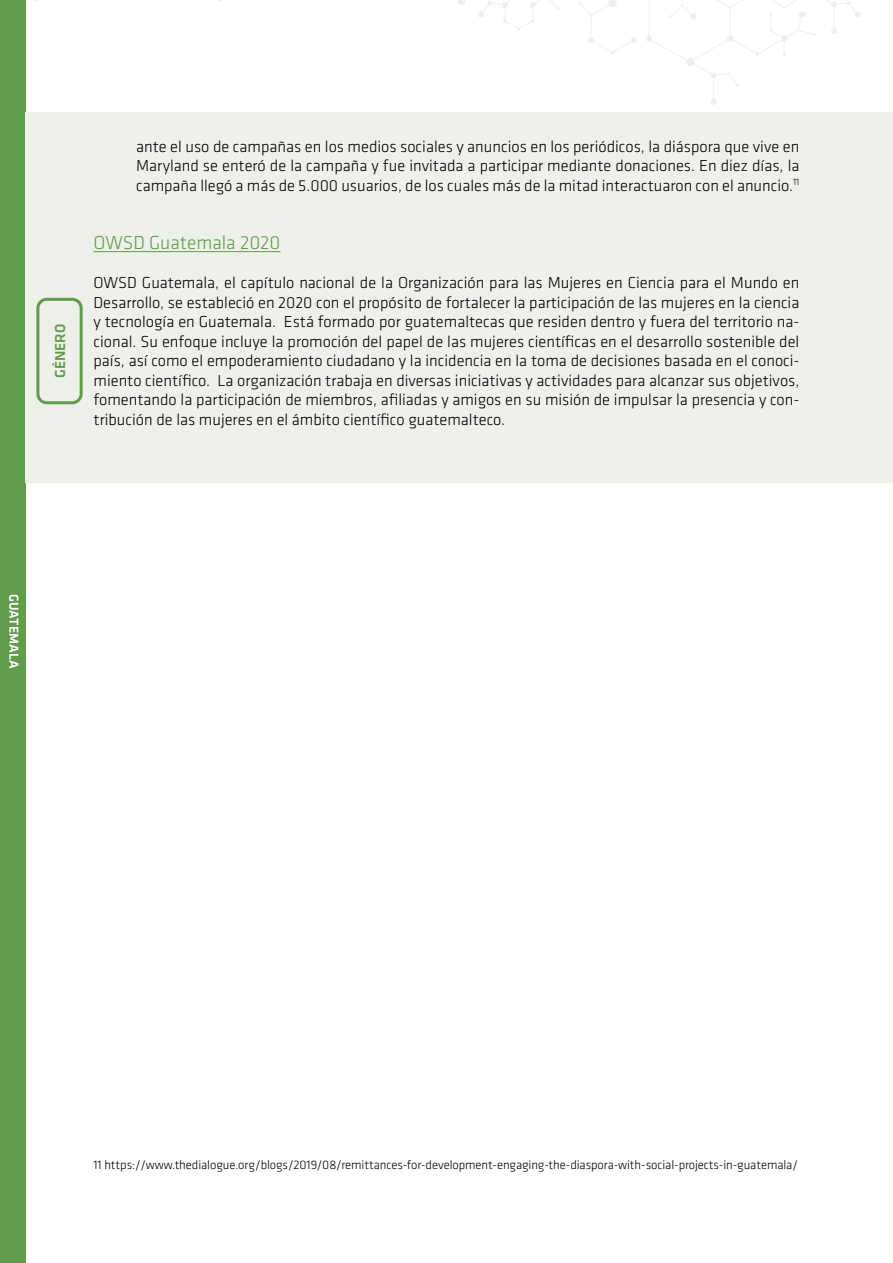
<style>
.page{position:relative;width:893px;height:1263px;background:#fff}
.page>*{position:absolute;margin:0;border:0;box-sizing:border-box;transform-origin:0 0}
.t1{font:300 19.5px "Klavika";color:#619b4c}
.t2{font:300 16.5px/19.5px "Klavika";color:#000;text-align:justify}
.t3{font:500 15px "Klavika";color:#619b4c}
.t4{font:500 13.5px "Klavika";color:#fff}
.t5{font:300 12.75px "Klavika";letter-spacing:-.005em;color:#000}
</style>
<div class="page">
<div style="left:0;top:0;width:26px;height:1263px;background:#619b4c"></div>
<svg style="left:578px;top:0;width:59px;height:54px"></svg>
<svg style="left:457px;top:0;width:102px;height:30px"></svg>
<svg style="left:646px;top:0;width:215px;height:105px"></svg>
<div style="left:26px;top:112px;width:867px;height:371px;background:#edf1e9"></div>
<hr style="left:94px;top:251px;width:186px;height:1px;background:#619b4c">
<svg style="left:36px;top:298px;width:47px;height:106px"></svg>
<p class="t3" style="left:50px;top:378px;width:56px;rotate:-90deg">GÉNERO</p>
<p class="t2" style="left:136px;top:136px;width:665px">ante el uso de campañas en los medios sociales y anuncios en los periódicos, la diáspora que vive en Maryland se enteró de la campaña y fue invitada a participar mediante donaciones. En diez días, la campaña llegó a más de 5.000 usuarios, de los cuales más de la mitad interactuaron con el anuncio.<sup>11</sup></p>
<p class="t1" style="left:94px;top:231px;width:188px">OWSD Guatemala 2020</p>
<p class="t2" style="left:94px;top:273px;width:707px">OWSD Guatemala, el capítulo nacional de la Organización para las Mujeres en Ciencia para el Mundo en Desarrollo, se estableció en 2020 con el propósito de fortalecer la participación de las mujeres en la ciencia y tecnología en Guatemala. Está formado por guatemaltecas que residen dentro y fuera del territorio na&shy;cional. Su enfoque incluye la promoción del papel de las mujeres científicas en el desarrollo sostenible del país, así como el empoderamiento ciudadano y la incidencia en la toma de decisiones basada en el conoci&shy;miento científico. La organización trabaja en diversas iniciativas y actividades para alcanzar sus objetivos, fomentando la participación de miembros, afiliadas y amigos en su misión de impulsar la presencia y con&shy;tribución de las mujeres en el ámbito científico guatemalteco.</p>
<p class="t4" style="left:23px;top:594px;width:76px;rotate:90deg">GUATEMALA</p>
<p class="t5" style="left:94px;top:1157px;width:706px">11 https://www.thedialogue.org/blogs/2019/08/remittances-for-development-engaging-the-diaspora-with-social-projects-in-guatemala/</p>
</div>
